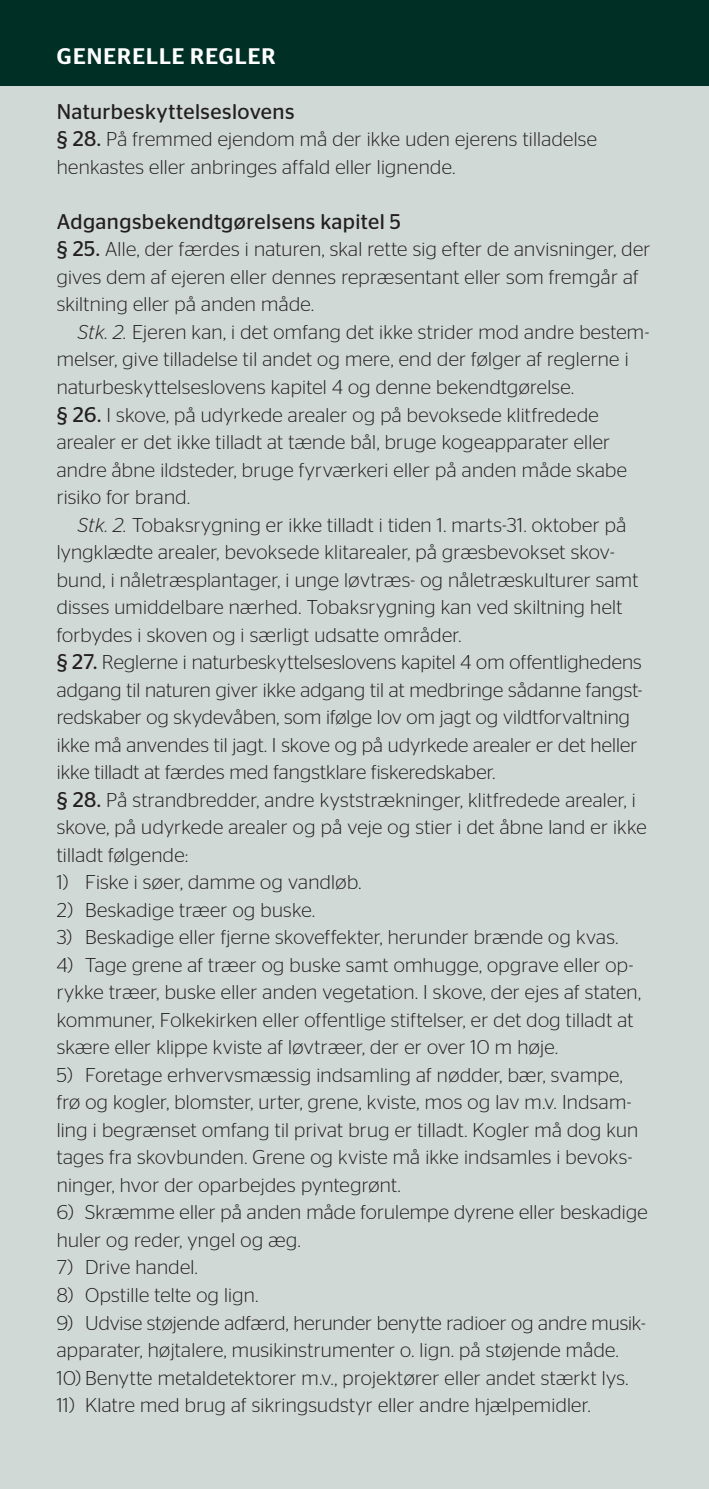
<style>
.page{position:relative;width:709px;height:1489px;background:#fff}
.page>*{position:absolute;margin:0;border:0;box-sizing:border-box;transform-origin:0 0}
.t1{font:500 22.5px "Stag Sans";letter-spacing:.045em;color:#fff}
.t2{font:21.25px "Stag Sans";letter-spacing:.02em;color:#231f20}
.t3{font:300 20px/27.5px "Stag Sans";letter-spacing:.015em;color:#231f20}
.s1{font-weight:400;font-size:21.25px}
.s2{font-style:italic}
</style>
<div class="page">
<div style="left:0;top:0;width:709px;height:1488px;background:#d1d9d7"></div>
<div style="left:0;top:0;width:709px;height:85px;background:#003025"></div>
<p class="t1" style="left:57px;top:43px;width:220px">GENERELLE REGLER</p>
<p class="t2" style="left:57px;top:99px;width:239px">Naturbeskyttelseslovens</p>
<p class="t3" style="left:57px;top:125px;width:542px"><span class="s1">§ 28.</span> På fremmed ejendom må der ikke uden ejerens tilladelse henkastes eller anbringes affald eller lignende.</p>
<p class="t2" style="left:57px;top:209px;width:346px">Adgangsbekendtgørelsens kapitel 5</p>
<p class="t3" style="left:57px;top:235px;width:595px"><span class="s1">§ 25.</span> Alle, der færdes i naturen, skal rette sig efter de anvisninger, der gives dem af ejeren eller dennes repræsentant eller som fremgår af skiltning eller på anden måde.</p>
<p class="t3" style="left:57px;top:318px;width:594px;text-indent:21px"><span class="s2">Stk. 2.</span> Ejeren kan, i det omfang det ikke strider mod andre bestem&shy;melser, give tilladelse til andet og mere, end der følger af reglerne i naturbeskyttelseslovens kapitel 4 og denne bekendtgørelse.<br><span class="s1">§ 26.</span> I skove, på udyrkede arealer og på bevoksede klitfredede arealer er det ikke tilladt at tænde bål, bruge kogeapparater eller andre åbne ildsteder, bruge fyrværkeri eller på anden måde skabe risiko for brand.</p>
<p class="t3" style="left:57px;top:510px;width:591px;text-indent:21px"><span class="s2">Stk. 2.</span> Tobaksrygning er ikke tilladt i tiden 1. marts-31. oktober på lyngklædte arealer, bevoksede klitarealer, på græsbevokset skov&shy;bund, i nåletræsplantager, i unge løvtræs- og nåletræskulturer samt disses umiddelbare nærhed. Tobaksrygning kan ved skiltning helt forbydes i skoven og i særligt udsatte områder.<br><span class="s1">§ 27.</span> Reglerne i naturbeskyttelseslovens kapitel 4 om offentlighedens adgang til naturen giver ikke adgang til at medbringe sådanne fangst&shy;redskaber og skydevåben, som ifølge lov om jagt og vildtforvaltning ikke må anvendes til jagt. I skove og på udyrkede arealer er det heller ikke tilladt at færdes med fangstklare fiskeredskaber.<br><span class="s1">§ 28.</span> På strandbredder, andre kyststrækninger, klitfredede arealer, i skove, på udyrkede arealer og på veje og stier i det åbne land er ikke tilladt følgende:</p>
<p class="t3" style="left:57px;top:868px;width:306px">1) Fiske i søer, damme og vandløb.</p>
<p class="t3" style="left:57px;top:895px;width:260px">2) Beskadige træer og buske.</p>
<p class="t3" style="left:57px;top:923px;width:563px">3) Beskadige eller fjerne skoveffekter, herunder brænde og kvas.</p>
<p class="t3" style="left:57px;top:950px;width:586px">4) Tage grene af træer og buske samt omhugge, opgrave eller op&shy;rykke træer, buske eller anden vegetation. I skove, der ejes af staten, kommuner, Folkekirken eller offentlige stiftelser, er det dog tilladt at skære eller klippe kviste af løvtræer, der er over 10 m høje.</p>
<p class="t3" style="left:57px;top:1060px;width:583px">5) Foretage erhvervsmæssig indsamling af nødder, bær, svampe, frø og kogler, blomster, urter, grene, kviste, mos og lav m.v. Indsam&shy;ling i begrænset omfang til privat brug er tilladt. Kogler må dog kun tages fra skovbunden. Grene og kviste må ikke indsamles i bevoks&shy;ninger, hvor der oparbejdes pyntegrønt.</p>
<p class="t3" style="left:57px;top:1198px;width:592px">6) Skræmme eller på anden måde forulempe dyrene eller beskadige huler og reder, yngel og æg.</p>
<p class="t3" style="left:57px;top:1253px;width:143px">7) Drive handel.</p>
<p class="t3" style="left:57px;top:1280px;width:203px">8) Opstille telte og lign.</p>
<p class="t3" style="left:57px;top:1308px;width:589px">9) Udvise støjende adfærd, herunder benytte radioer og andre musik&shy;apparater, højtalere, musikinstrumenter o. lign. på støjende måde.</p>
<p class="t3" style="left:57px;top:1363px;width:573px">10) Benytte metaldetektorer m.v., projektører eller andet stærkt lys.</p>
<p class="t3" style="left:57px;top:1390px;width:535px">11) Klatre med brug af sikringsudstyr eller andre hjælpemidler.</p>
</div>
